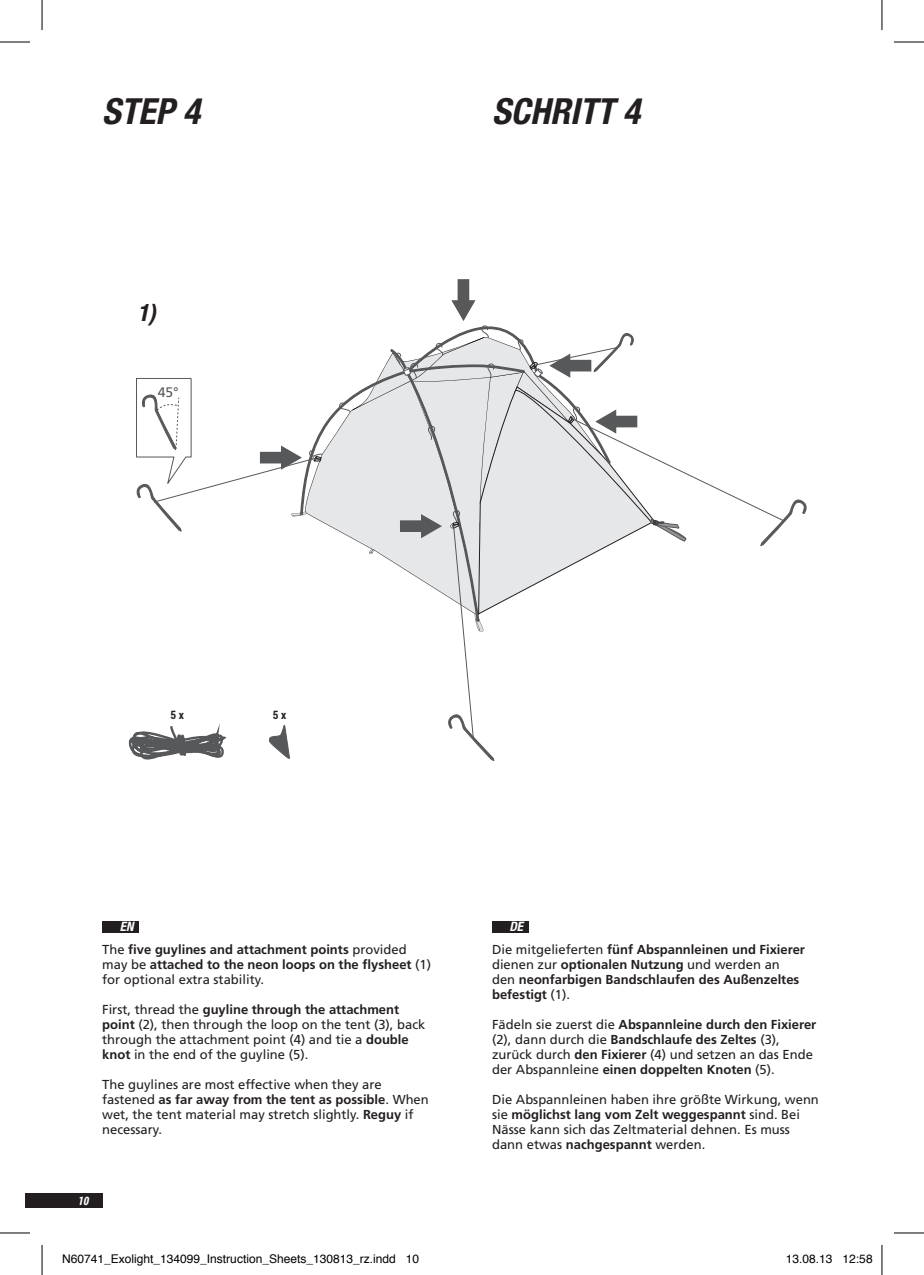
<style>
.page{position:relative;width:924px;height:1275px;background:#fff}
.page>*{position:absolute;margin:0;border:0;box-sizing:border-box;transform-origin:0 0}
.t1{font:italic 700 condensed 36px "Helvetica Neue LT Com";color:#231f20}
.t2{font:italic 700 condensed 24px "Helvetica Neue LT Com";color:#231f20}
.t3{font:13.8px "Frutiger";color:#57585a}
.t4{font:13px/15px "Frutiger";color:#231f20}
.t5{font:700 13px/15px "Frutiger";color:#231f20}
.t6{font:italic 700 condensed 13px "Helvetica Neue LT Com";color:#fff}
.t7{font:12px "Helvetica";color:#000}
.t8{font:700 11.6px "Roboto Condensed";color:#231f20}
.t9{font:italic 700 11.6px "Roboto Condensed";color:#fff}
.s1{font-weight:400}
.s2{font-weight:700}
</style>
<div class="page">
<div style="left:25px;top:1193px;width:77px;height:15px;background:#231f20"></div>
<svg style="left:129px;top:731px;width:96px;height:29px"></svg>
<svg style="left:269px;top:739px;width:21px;height:20px"></svg>
<svg style="left:153px;top:452px;width:605px;height:287px"></svg>
<svg style="left:136px;top:378px;width:56px;height:155px"></svg>
<svg style="left:758px;top:499px;width:48px;height:47px"></svg>
<svg style="left:444px;top:712px;width:51px;height:49px"></svg>
<svg style="left:260px;top:279px;width:426px;height:354px"></svg>
<div style="left:492px;top:921px;width:36px;height:11px;background:#231f20"></div>
<div style="left:102px;top:921px;width:37px;height:11px;background:#231f20"></div>
<hr style="left:0;top:42px;width:30px;height:1px;background:#000">
<hr style="left:893px;top:42px;width:30px;height:1px;background:#000">
<hr style="left:0;top:1232px;width:30px;height:1px;background:#000">
<hr style="left:893px;top:1232px;width:30px;height:1px;background:#000">
<hr style="left:42px;top:0;width:1px;height:30px;background:#000">
<hr style="left:42px;top:1245px;width:1px;height:30px;background:#000">
<hr style="left:881px;top:0;width:1px;height:30px;background:#000">
<hr style="left:881px;top:1245px;width:1px;height:30px;background:#000">
<h1 class="t1" style="left:102px;top:90px;width:99px">STEP 4</h1>
<h1 class="t1" style="left:492px;top:90px;width:149px">SCHRITT 4</h1>
<h2 class="t2" style="left:137px;top:298px;width:20px">1)</h2>
<p class="t3" style="left:158px;top:384px;width:22px">45°</p>
<p class="t8" style="left:170px;top:706px;width:15px">5 x</p>
<p class="t8" style="left:272px;top:706px;width:15px">5x</p>
<p class="t6" style="left:120px;top:919px;width:15px">EN</p>
<p class="t6" style="left:509px;top:919px;width:15px">DE</p>
<p class="t5" style="left:102px;top:941px;width:330px"><span class="s1">The</span> five guylines and attachment points <span class="s1">provided may be</span> attached to the neon loops on the flysheet <span class="s1">(1) for optional extra stability.</span></p>
<p class="t4" style="left:102px;top:1001px;width:324px">First, thread the <span class="s2">guyline through the attachment point</span> (2), then through the loop on the tent (3), back through the attachment point (4) and tie a <span class="s2">double knot</span> in the end of the guyline (5).</p>
<p class="t4" style="left:102px;top:1076px;width:328px">The guylines are most effective when they are fastened <span class="s2">as far away from the tent as possible</span>. When wet, the tent material may stretch slightly. <span class="s2">Reguy</span> if necessary.</p>
<p class="t9" style="left:78px;top:1192px;width:13px">10</p>
<p class="t5" style="left:492px;top:941px;width:314px"><span class="s1">Die mitgelieferten</span> fünf Abspannleinen und Fixierer <span class="s1">dienen zur</span> optionalen Nutzung <span class="s1">und werden an den</span> neonfarbigen Bandschlaufen des Außenzeltes befestigt <span class="s1">(1).</span></p>
<p class="t4" style="left:492px;top:1016px;width:325px">Fädeln sie zuerst die <span class="s2">Abspannleine durch den Fixierer </span>(2), dann durch die <span class="s2">Bandschlaufe des Zeltes</span> (3), zurück durch <span class="s2">den Fixierer</span> (4) und setzen an das Ende der Abspannleine <span class="s2">einen doppelten Knoten</span> (5).</p>
<p class="t4" style="left:492px;top:1091px;width:328px">Die Abspannleinen haben ihre größte Wirkung, wenn sie <span class="s2">möglichst lang vom Zelt weggespannt</span> sind. Bei Nässe kann sich das Zeltmaterial dehnen. Es muss dann etwas <span class="s2">nachgespannt</span> werden.</p>
<p class="t7" style="left:62px;top:1249px;width:358px">N60741_Exolight_134099_Instruction_Sheets_130813_rz.indd 10</p>
<p class="t7" style="left:785px;top:1249px;width:88px">13.08.13 12:58</p>
</div>
